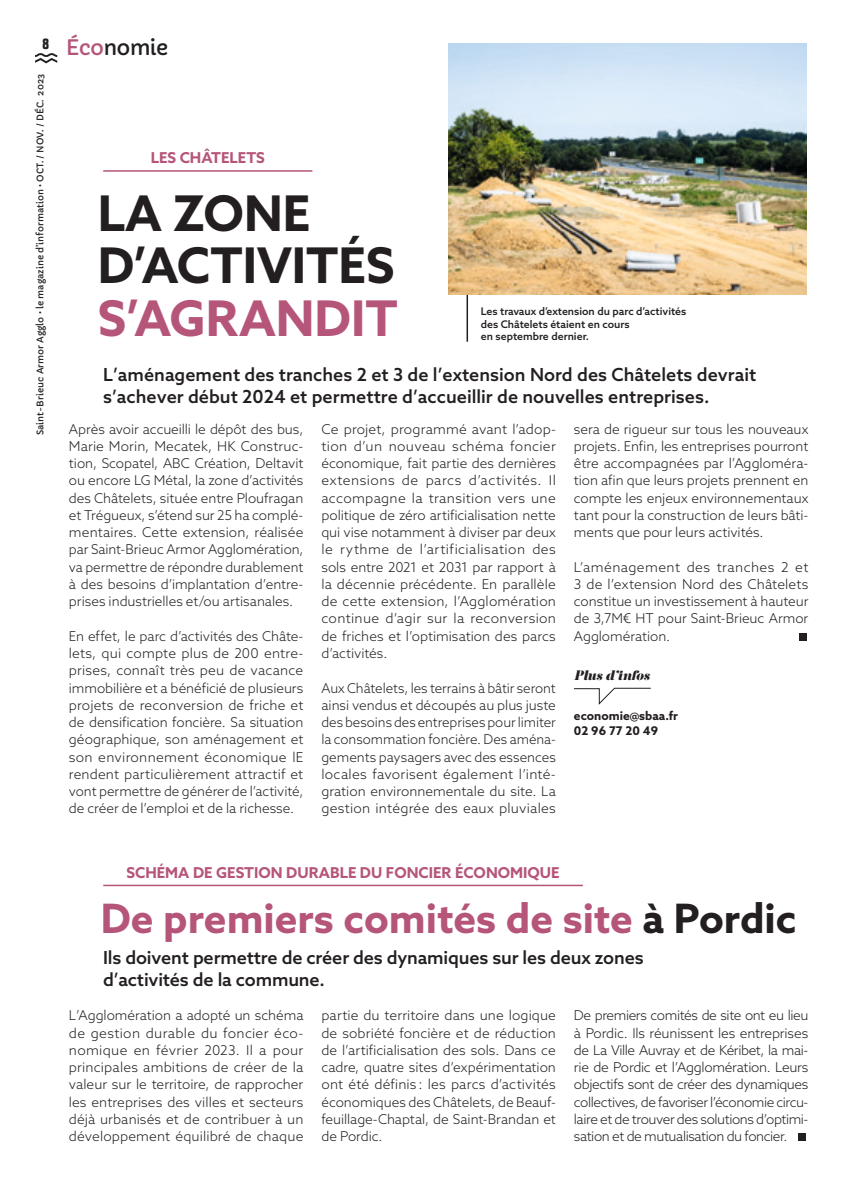
<style>
.page{position:relative;width:851px;height:1191px;background:#fff}
.page>*{position:absolute;margin:0;border:0;box-sizing:border-box;transform-origin:0 0}
.t1{font:700 49.2px/52.8px "Azo Sans";color:#231f20}
.t2{font:700 49.2px "Azo Sans";color:#b6557a}
.t3{font:700 40.5px "Azo Sans";color:#b6557a}
.t4{font:21px "Capriola";letter-spacing:-.04em;color:#231f20}
.t5{font:500 18px/21.6px "Azo Sans";color:#231f20}
.t6{font:700 15px "Azo Sans";color:#b6557a}
.t7{font:300 13.5px/17.2px "Azo Sans";color:#231f20;text-align:justify}
.t8{font:700 12px/15px "Azo Sans";color:#231f20}
.t9{font:italic 12px "Eloquent JF Pro";color:#231f20}
.t10{font:500 10.5px/12.6px "Azo Sans";color:#231f20}
.t11{font:9px "Capriola";color:#231f20}
.s1{color:#b6557a}
.s2{color:#231f20}
</style>
<div class="page">
<svg style="left:35px;top:53px;width:22px;height:10px"></svg>
<div style="left:799px;top:633px;width:8px;height:7px;background:#231f20"></div>
<div style="left:798px;top:1133px;width:7px;height:8px;background:#231f20"></div>
<hr style="left:466px;top:286px;width:2px;height:56px;background:#231f20">
<hr style="left:103px;top:170px;width:209px;height:2px;background:#b6557a">
<hr style="left:103px;top:884px;width:480px;height:2px;background:#b6557a">
<svg style="left:574px;top:687px;width:77px;height:18px"></svg>
<img style="left:448px;top:44px;width:358px;height:251px">
<h3 class="t4" style="left:42px;top:37px;width:128px"><sup>8</sup> <span class="s1">Éco</span>nomie</h3>
<p class="t11" style="left:36px;top:435px;width:363px;rotate:-90deg">Saint-Brieuc Armor Agglo • le magazine d’information • OCT. / NOV. / DÉC. 2023</p>
<p class="t6" style="left:151px;top:151px;width:115px">LES CHÂTELETS</p>
<h1 class="t1" style="left:98px;top:190px;width:298px">LA ZONE<br>D’ACTIVITÉS</h1>
<h1 class="t2" style="left:98px;top:298px;width:301px">S’AGRANDIT</h1>
<p class="t10" style="left:480px;top:306px;width:207px">Les travaux d’extension du parc d’activités des Châtelets étaient en cours<br>en septembre dernier.</p>
<h3 class="t5" style="left:103px;top:365px;width:654px">L’aménagement des tranches 2 et 3 de l’extension Nord des Châtelets devrait s’achever début 2024 et permettre d’accueillir de nouvelles entreprises.</h3>
<p class="t7" style="left:69px;top:421px;width:236px">Après avoir accueilli le dépôt des bus, Marie Morin, Mecatek, HK Construc&shy;tion, Scopatel, ABC Création, Deltavit ou encore LG Métal, la zone d’activités des Châtelets, située entre Ploufragan et Trégueux, s’étend sur 25 ha complé&shy;mentaires. Cette extension, réalisée par Saint-Brieuc Armor Agglomération, va permettre de répondre durablement à des besoins d’implantation d’entre&shy;prises industrielles et/ou artisanales.</p>
<p class="t7" style="left:69px;top:628px;width:236px">En effet, le parc d’activités des Châte&shy;lets, qui compte plus de 200 entre&shy;prises, connaît très peu de vacance immobilière et a bénéficié de plusieurs projets de reconversion de friche et de densification foncière. Sa situation géographique, son aménagement et son environnement économique lE rendent particulièrement attractif et vont permettre de générer de l’activité, de créer de l’emploi et de la richesse.</p>
<p class="t7" style="left:321px;top:421px;width:236px">Ce projet, programmé avant l’adop&shy;tion d’un nouveau schéma foncier économique, fait partie des dernières extensions de parcs d’activités. Il accompagne la transition vers une politique de zéro artificialisation nette qui vise notamment à diviser par deux le rythme de l’artificialisation des sols entre 2021 et 2031 par rapport à la décennie précédente. En parallèle de cette extension, l’Agglomération continue d’agir sur la reconversion de friches et l’optimisation des parcs d’activités.</p>
<p class="t7" style="left:321px;top:680px;width:236px">Aux Châtelets, les terrains à bâtir seront ainsi vendus et découpés au plus juste des besoins des entreprises pour limiter la consommation foncière. Des aména&shy;gements paysagers avec des essences locales favorisent également l’inté&shy;gration environnementale du site. La gestion intégrée des eaux pluviales</p>
<p class="t7" style="left:574px;top:421px;width:236px">sera de rigueur sur tous les nouveaux projets. Enfin, les entreprises pourront être accompagnées par l’Aggloméra&shy;tion afin que leurs projets prennent en compte les enjeux environnementaux tant pour la construction de leurs bâti&shy;ments que pour leurs activités.</p>
<p class="t7" style="left:574px;top:559px;width:236px">L’aménagement des tranches 2 et 3 de l’extension Nord des Châtelets constitue un investissement à hauteur de 3,7M€ HT pour Saint-Brieuc Armor Agglomération.</p>
<p class="t9" style="left:574px;top:670px;width:77px">Plus d’infos</p>
<p class="t8" style="left:574px;top:708px;width:106px">economie@sbaa.fr<br>02 96 77 20 49</p>
<p class="t6" style="left:126px;top:866px;width:434px">SCHÉMA DE GESTION DURABLE DU FONCIER ÉCONOMIQUE</p>
<h2 class="t3" style="left:101px;top:901px;width:697px">De premiers comités de site <span class="s2">à Pordic</span></h2>
<h3 class="t5" style="left:103px;top:948px;width:542px">Ils doivent permettre de créer des dynamiques sur les deux zones d’activités de la commune.</h3>
<p class="t7" style="left:69px;top:1008px;width:236px">L’Agglomération a adopté un schéma de gestion durable du foncier éco&shy;nomique en février 2023. Il a pour principales ambitions de créer de la valeur sur le territoire, de rapprocher les entreprises des villes et secteurs déjà urbanisés et de contribuer à un développement équilibré de chaque</p>
<p class="t7" style="left:321px;top:1008px;width:236px">partie du territoire dans une logique de sobriété foncière et de réduction de l’artificialisation des sols. Dans ce cadre, quatre sites d’expérimentation ont été définis : les parcs d’activités économiques des Châtelets, de Beauf&shy;feuillage-Chaptal, de Saint-Brandan et de Pordic.</p>
<p class="t7" style="left:574px;top:1008px;width:236px">De premiers comités de site ont eu lieu à Pordic. Ils réunissent les entreprises de La Ville Auvray et de Kéribet, la mai&shy;rie de Pordic et l’Agglomération. Leurs objectifs sont de créer des dynamiques collectives, de favoriser l’économie circu&shy;laire et de trouver des solutions d’optimi&shy;sation et de mutualisation du foncier.</p>
</div>
